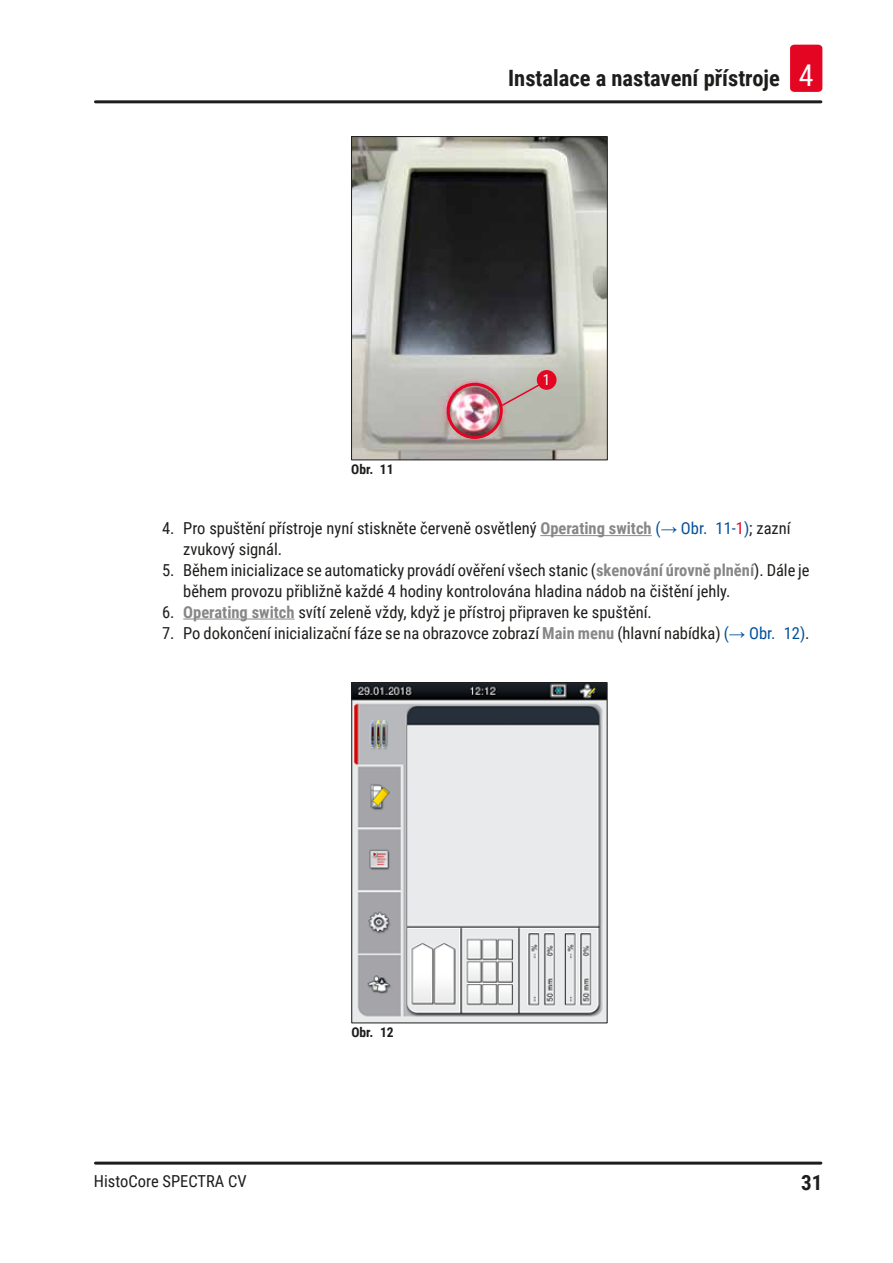
<style>
.page{position:relative;width:893px;height:1263px;background:#fff}
.page>*{position:absolute;margin:0;border:0;box-sizing:border-box;transform-origin:0 0}
.t1{font:700 22.5px "Roboto Condensed";color:#1d1d1b}
.t2{font:700 21px "Roboto Condensed";color:#1d1d1b}
.t3{font:16.5px/20.9px "Roboto Condensed";color:#1d1d1b}
.t4{font:15px "Roboto Condensed";color:#fff}
.t5{font:700 13.5px "Roboto Condensed";color:#1d1d1b}
.s1{font-weight:400;font-size:30px;color:#fff}
.s2{font-weight:700;color:#878787}
.s3{color:#005099}
.s4{font-family:"Arial";color:#005099}
.s5{color:#e40522}
</style>
<div class="page">
<hr style="left:95px;top:100px;width:726px;height:3px;background:#1d1d1b">
<hr style="left:95px;top:1161px;width:726px;height:3px;background:#1d1d1b">
<div style="left:790px;top:45px;width:32px;height:47px;background:#e40522;border-radius:4px"></div>
<hr style="left:540px;top:535px;width:112px;height:1px;background:#878787">
<hr style="left:183px;top:619px;width:112px;height:1px;background:#878787">
<img style="left:353px;top:138px;width:253px;height:320px">
<div style="left:447px;top:383px;width:56px;height:56px;border:3px solid #e40522;border-radius:50%"></div>
<svg style="left:500px;top:383px;width:41px;height:25px"></svg>
<div style="left:537px;top:370px;width:20px;height:20px;background:#e40522;border-radius:50%"></div>
<div style="left:351px;top:136px;width:257px;height:324px;border:1px solid #1d1d1b"></div>
<img style="left:353px;top:684px;width:252px;height:337px">
<div style="left:351px;top:682px;width:256px;height:341px;border:1px solid #1d1d1b"></div>
<h1 class="t1" style="left:508px;top:63px;width:307px">Instalace a nastavení přístroje <span class="s1">4</span></h1>
<p class="t5" style="left:351px;top:460px;width:44px">Obr. 11</p>
<p class="t4" style="left:543px;top:369px;width:9px">1</p>
<p class="t3" style="left:183px;top:517px;width:609px;text-indent:-21px">4. Pro spuštění přístroje nyní stiskněte červeně osvětlený <span class="s2">Operating switch</span> <span class="s3">(</span><span class="s4">→</span> <span class="s3">Obr. 11‑</span><span class="s5">1</span><span class="s3">)</span>; zazní zvukový signál.</p>
<p class="t3" style="left:183px;top:559px;width:628px;text-indent:-21px">5. Během inicializace se automaticky provádí ověření všech stanic (<span class="s2">skenování úrovně plnění</span>). Dále je během provozu přibližně každé 4 hodiny kontrolována hladina nádob na čištění jehly.</p>
<p class="t3" style="left:162px;top:601px;width:491px">6. <span class="s2">Operating switch</span> svítí zeleně vždy, když je přístroj připraven ke spuštění.</p>
<p class="t3" style="left:162px;top:622px;width:649px">7. Po dokončení inicializační fáze se na obrazovce zobrazí <span class="s2">Main menu</span> (hlavní nabídka) <span class="s3">(</span><span class="s4">→</span> <span class="s3">Obr. 12)</span>.</p>
<p class="t5" style="left:351px;top:1023px;width:44px">Obr. 12</p>
<p class="t3" style="left:94px;top:1170px;width:154px">HistoCore SPECTRA CV</p>
<p class="t2" style="left:801px;top:1168px;width:23px">31</p>
</div>
